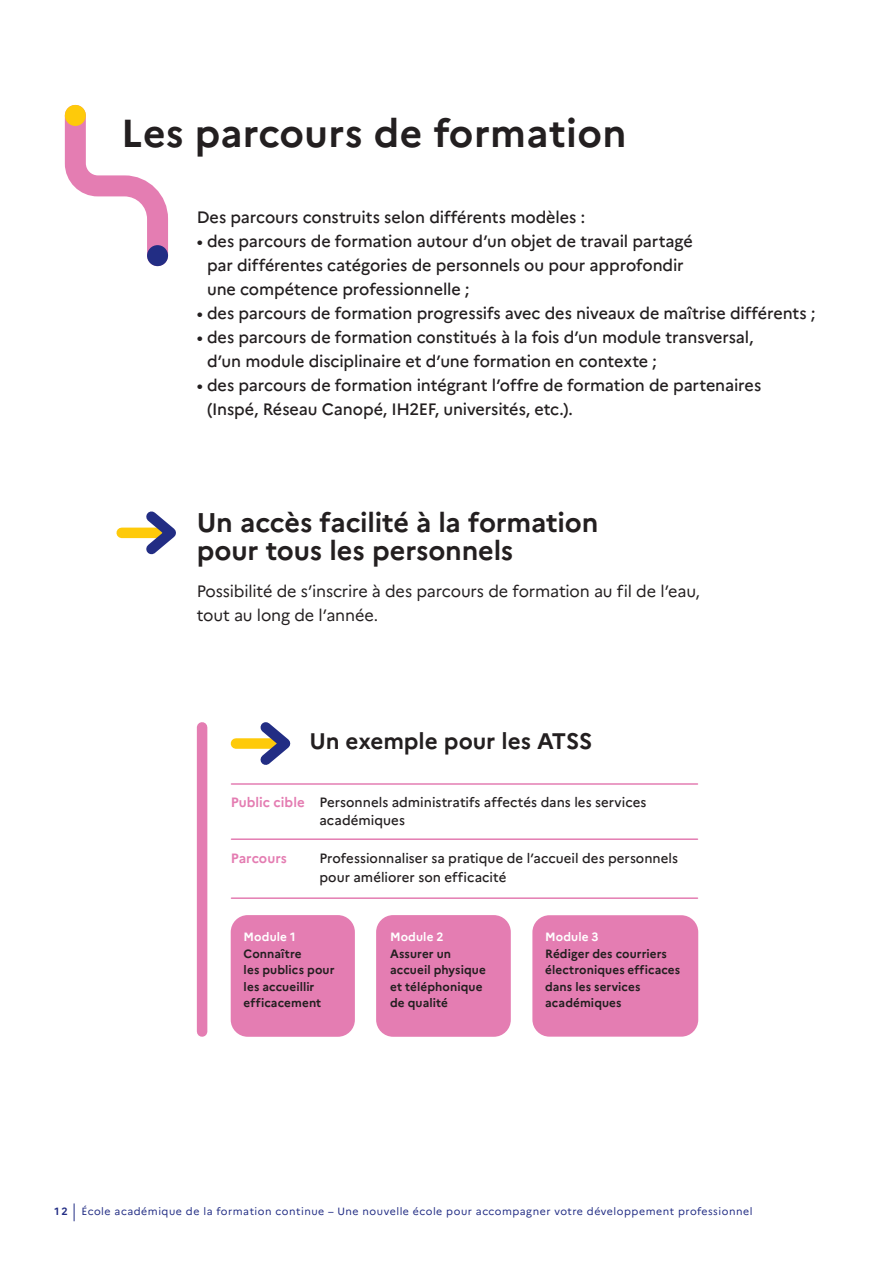
<style>
.page{position:relative;width:893px;height:1263px;background:#fff}
.page>*{position:absolute;margin:0;border:0;box-sizing:border-box;transform-origin:0 0}
.t1{font:700 39px "Marianne";letter-spacing:.01em;color:#231f20}
.t2{font:700 27px/28.5px "Marianne";letter-spacing:-.005em;color:#231f20}
.t3{font:700 22.5px "Marianne";letter-spacing:-.005em;color:#231f20}
.t4{font:500 16.5px/24px "Marianne";letter-spacing:-.01em;color:#231f20}
.t5{font:16.5px/24px "Marianne";letter-spacing:-.01em;color:#231f20}
.t6{font:500 13.5px/18px "Marianne";color:#231f20}
.t7{font:700 13.5px "Marianne";letter-spacing:.005em;color:#e47db2}
.t8{font:700 12px/16.5px "Marianne";letter-spacing:.01em;color:#231f20}
.t9{font:700 12px "Marianne";letter-spacing:.01em;color:#fff}
.t10{font:10.5px "Marianne";letter-spacing:.05em;color:#222d84}
.t11{font:700 10.5px "Marianne";color:#222d84}
.s1{font-weight:700;color:#e47db2}
</style>
<div class="page">
<svg style="left:74px;top:1203px;width:1px;height:18px"></svg>
<svg style="left:64px;top:104px;width:105px;height:163px"></svg>
<div style="left:65px;top:105px;width:21px;height:21px;background:#feca0a;border-radius:50%"></div>
<div style="left:147px;top:245px;width:21px;height:21px;background:#222d84;border-radius:50%"></div>
<div style="left:236px;top:738px;width:45px;height:11px;background:#feca0a"></div>
<svg style="left:251px;top:722px;width:40px;height:43px"></svg>
<div style="left:122px;top:528px;width:44px;height:10px;background:#feca0a"></div>
<svg style="left:137px;top:511px;width:39px;height:44px"></svg>
<hr style="left:231px;top:838px;width:466px;height:2px;background:#e47db2">
<hr style="left:231px;top:897px;width:466px;height:2px;background:#e47db2">
<hr style="left:231px;top:783px;width:466px;height:2px;background:#e47db2">
<div style="left:231px;top:915px;width:124px;height:122px;background:#e47db2;border-radius:17px"></div>
<div style="left:376px;top:915px;width:135px;height:122px;background:#e47db2;border-radius:17px"></div>
<div style="left:532px;top:915px;width:166px;height:122px;background:#e47db2;border-radius:17px"></div>
<div style="left:197px;top:727px;width:10px;height:304px;background:#e47db2"></div>
<h1 class="t1" style="left:121px;top:109px;width:507px">Les parcours de formation</h1>
<p class="t4" style="left:197px;top:205px;width:390px">Des parcours construits selon différents modèles :</p>
<p class="t4" style="left:207px;top:229px;width:487px;text-indent:-10px">• des parcours de formation autour d’un objet de travail partagé par différentes catégories de personnels ou pour approfondir une compétence professionnelle ;</p>
<p class="t4" style="left:197px;top:301px;width:620px">• des parcours de formation progressifs avec des niveaux de maîtrise différents ;</p>
<p class="t4" style="left:207px;top:325px;width:548px;text-indent:-10px">• des parcours de formation constitués à la fois d’un module transversal, d’un module disciplinaire et d’une formation en contexte ;</p>
<p class="t4" style="left:207px;top:373px;width:556px;text-indent:-10px">• des parcours de formation intégrant l’offre de formation de partenaires (Inspé, Réseau Canopé, IH2EF, universités, etc.).</p>
<h2 class="t2" style="left:197px;top:508px;width:403px">Un accès facilité à la formation pour tous les personnels</h2>
<p class="t5" style="left:197px;top:579px;width:505px">Possibilité de s’inscrire à des parcours de formation au fil de l’eau, tout au long de l’année.</p>
<h3 class="t3" style="left:309px;top:727px;width:284px">Un exemple pour les ATSS</h3>
<p class="t6" style="left:319px;top:793px;width:329px;text-indent:-89px"><span class="s1">Public cible</span> Personnels administratifs affectés dans les services académiques</p>
<p class="t7" style="left:231px;top:849px;width:58px">Parcours</p>
<p class="t6" style="left:319px;top:848px;width:360px;line-height:19.5px">Professionnaliser sa pratique de l’accueil des personnels pour améliorer son efficacité</p>
<p class="t9" style="left:244px;top:930px;width:53px">Module 1</p>
<p class="t8" style="left:244px;top:945px;width:92px">Connaître<br>les publics pour les accueillir efficacement</p>
<p class="t9" style="left:390px;top:930px;width:55px">Module 2</p>
<p class="t8" style="left:390px;top:945px;width:97px">Assurer un accueil physique et téléphonique de qualité</p>
<p class="t9" style="left:545px;top:930px;width:55px">Module 3</p>
<p class="t8" style="left:545px;top:945px;width:137px">Rédiger des courriers électroniques efficaces dans les services académiques</p>
<p class="t11" style="left:55px;top:1205px;width:15px">12</p>
<p class="t10" style="left:82px;top:1205px;width:672px">École académique de la formation continue – Une nouvelle école pour accompagner votre développement professionnel</p>
</div>
